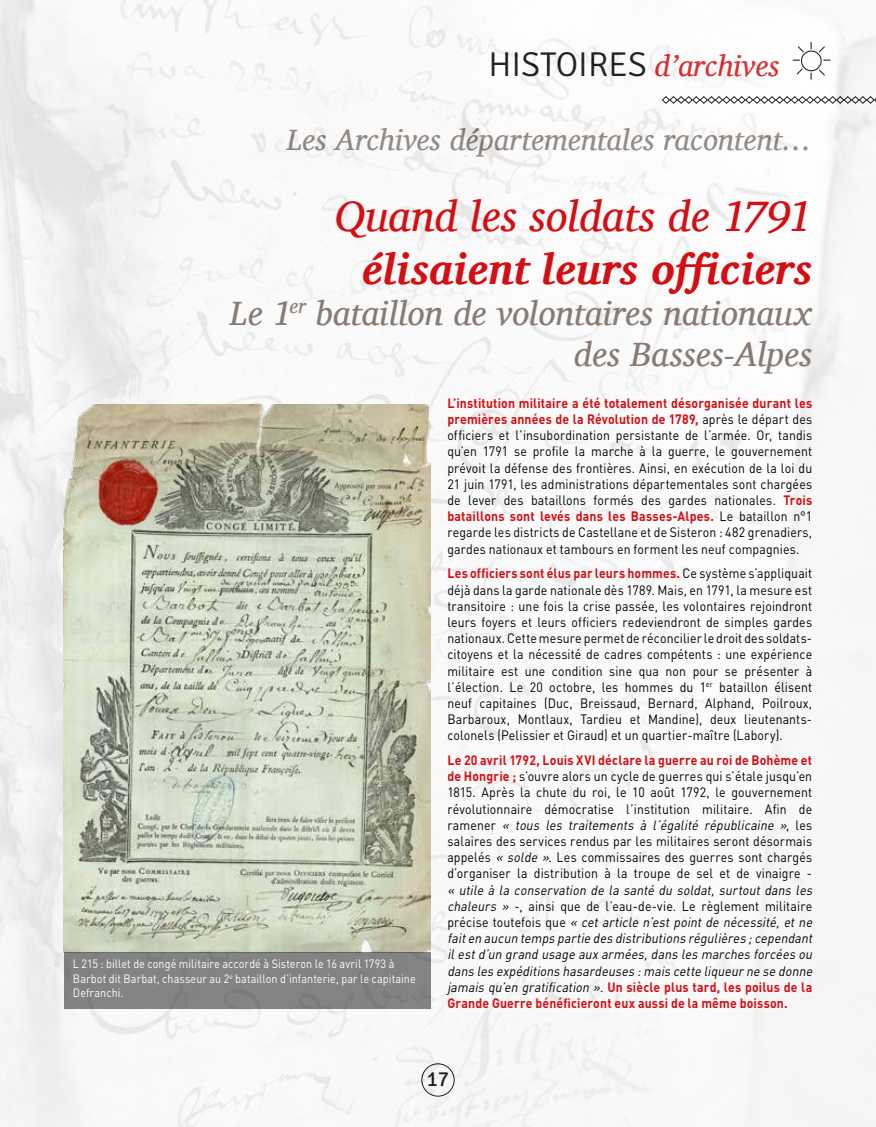
<style>
.page{position:relative;width:876px;height:1127px;background:#fff}
.page>*{position:absolute;margin:0;border:0;box-sizing:border-box;transform-origin:0 0}
.t1{font:italic 700 43.5px "Charis SIL";letter-spacing:.005em;color:#d40f14}
.t2{font:italic 43.5px "Charis SIL";color:#d40f14}
.t3{font:italic 34.5px/41.4px "Charis SIL";letter-spacing:.005em;color:#877b74;text-align:right}
.t4{font:italic 30px "Charis SIL";letter-spacing:.005em;color:#877b74}
.t5{font:italic 30px "Charis SIL";color:#d40f14}
.t6{font:21px "Signika";color:#000}
.t7{font:13.5px/16.2px "DINOT";letter-spacing:.01em;color:#000;text-align:justify;scale:.91 1}
.t8{font:italic 13.5px/16.2px "DINOT";color:#000;scale:.91 1}
.t9{font:12px/14.4px "DIN";letter-spacing:.005em;color:#fff;scale:.9 1}
.s1{font-family:"Signika";font-weight:300;font-style:normal;font-size:34.5px;color:#000}
.s2{font-weight:700;color:#d40f14}
.s3{font-style:italic}
.s4{font-style:normal}
.s5{font-weight:700;font-style:normal;color:#d40f14}
</style>
<div class="page">
<img style="left:0;top:0;width:876px;height:1127px">
<img style="left:64px;top:405px;width:366px;height:547px">
<div style="left:64px;top:952px;width:366px;height:57px;background:#878787"></div>
<h3 class="t5" style="left:488px;top:48px;width:293px"><span class="s1">HISTOIRES</span> d’archives</h3>
<h3 class="t4" style="left:287px;top:122px;width:527px">Les Archives départementales racontent…</h3>
<h1 class="t2" style="left:334px;top:191px;width:479px">Quand les soldats de 1791</h1>
<h1 class="t1" style="left:362px;top:243px;width:452px">élisaient leurs officiers</h1>
<h2 class="t3" style="left:230px;top:292px;width:584px">Le 1<sup>er</sup> bataillon de volontaires nationaux des Basses-Alpes</h2>
<p class="t9" style="left:73px;top:956px;width:382px">L 215 : billet de congé militaire accordé à Sisteron le 16 avril 1793 à<br>Barbot dit Barbat, chasseur au 2<sup>e</sup> bataillon d’infanterie, par le capitaine<br>Defranchi.</p>
<p class="t7" style="left:447px;top:394px;width:402px"><span class="s2">L’institution militaire a été totalement désorganisée durant les premières années de la Révolution de 1789,</span> après le départ des officiers et l’insubordination persistante de l’armée. Or, tandis qu’en 1791 se profile la marche à la guerre, le gouvernement prévoit la défense des frontières. Ainsi, en exécution de la loi du 21 juin 1791, les administrations départementales sont chargées de lever des bataillons formés des gardes nationales. <span class="s2">Trois bataillons sont levés dans les Basses-Alpes.</span> Le bataillon n°1 regarde les districts de Castellane et de Sisteron : 482 grenadiers, gardes nationaux et tambours en forment les neuf compagnies.</p>
<p class="t7" style="left:447px;top:565px;width:402px"><span class="s2">Les officiers sont élus par leurs hommes.</span> Ce système s’appliquait déjà dans la garde nationale dès 1789. Mais, en 1791, la mesure est transitoire : une fois la crise passée, les volontaires rejoindront leurs foyers et leurs officiers redeviendront de simples gardes nationaux. Cette mesure permet de réconcilier le droit des soldats&shy;citoyens et la nécessité de cadres compétents : une expérience militaire est une condition sine qua non pour se présenter à l’élection. Le 20 octobre, les hommes du 1<sup>er</sup> bataillon élisent neuf capitaines (Duc, Breissaud, Bernard, Alphand, Poilroux, Barbaroux, Montlaux, Tardieu et Mandine), deux lieutenants&shy;colonels (Pelissier et Giraud) et un quartier-maître (Labory).</p>
<p class="t7" style="left:447px;top:751px;width:402px"><span class="s2">Le 20 avril 1792, Louis XVI déclare la guerre au roi de Bohème et de Hongrie ;</span> s’ouvre alors un cycle de guerres qui s’étale jusqu’en 1815. Après la chute du roi, le 10 août 1792, le gouvernement révolutionnaire démocratise l’institution militaire. Afin de r a m e n e r <span class="s3">« tous les traitements à l’égalité républicaine »</span>, l e s salaires des services rendus par les militaires seront désormais appelés <span class="s3">« solde »</span>. Les commissaires des guerres sont chargés d’organiser la distribution à la troupe de sel et de vinaigre -</p>
<p class="t8" style="left:447px;top:881px;width:406px">« utile à la conservation de la santé du soldat, surtout dans les chaleurs » <span class="s4">-, ainsi que de l’eau-de-vie. Le règlement militaire p r é c i s e t o u t e f o i s q u e</span> « cet article n’est point de nécessité, et ne faiten aucun temps partie des distributions régulières ;cependant ilestd’un grand usage aux armées,dans les marches forcées ou dans les expéditions hasardeuses :mais cette liqueurne se donne jamais qu’en gratification ».<span class="s5">Un siècle plus tard, les poilus de la Grande Guerre bénéficieront eux aussi de la même boisson.</span></p>
<h3 class="t6" style="left:427px;top:1067px;width:24px">17</h3>
</div>
